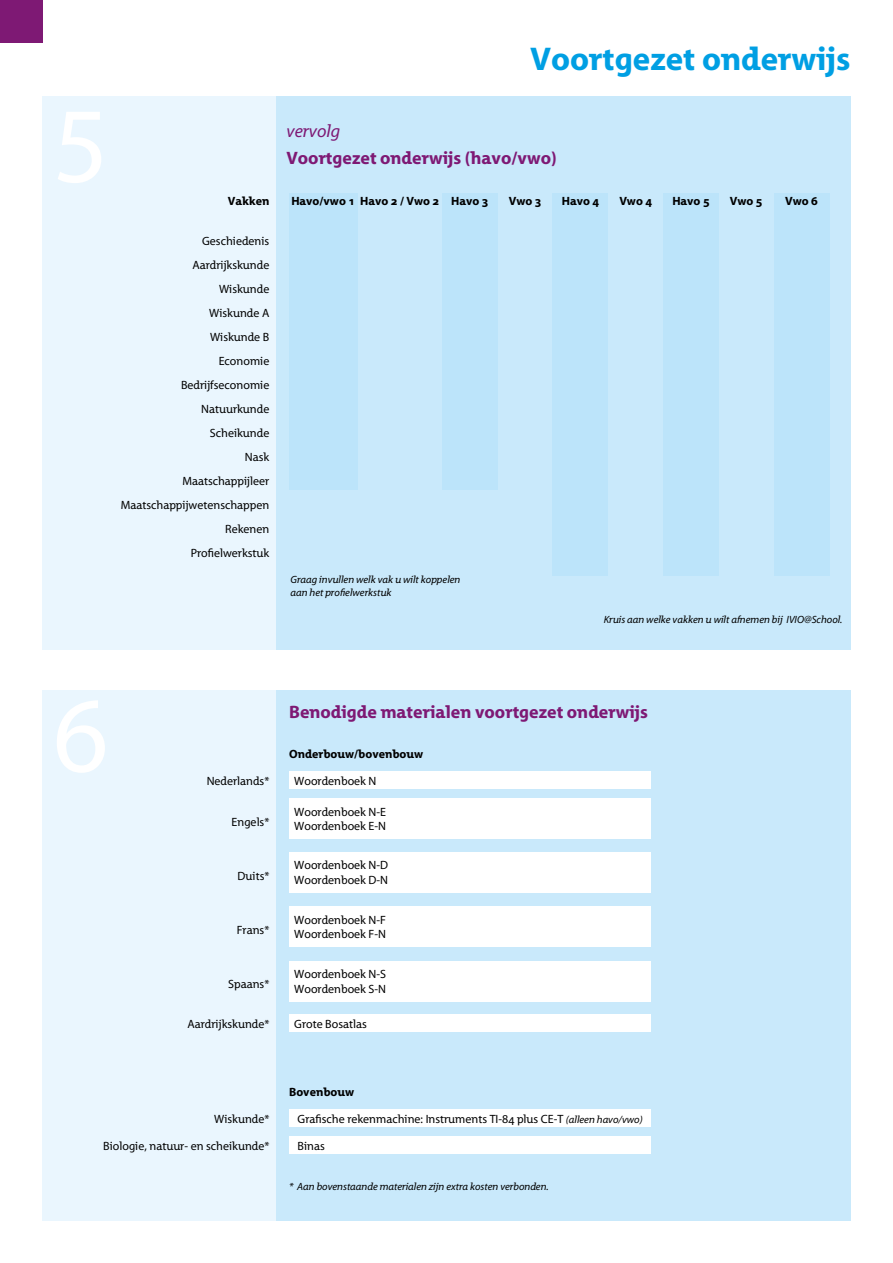
<style>
.page{position:relative;width:893px;height:1263px;background:#fff}
.page>*{position:absolute;margin:0;border:0;box-sizing:border-box;transform-origin:0 0}
.t1{font:108px "Grandesign Neue Roman";color:#fff}
.t2{font:700 33px "Grandesign Neue Roman";color:#009fe3}
.t3{font:700 18px "Grandesign Neue Roman";color:#7e1974}
.t4{font:italic 18px "Grandesign Neue Roman";color:#7e1974}
.t5{font:12px/24px "Grandesign Neue Roman";color:#000}
.t6{font:700 12px "Grandesign Neue Roman";color:#000}
.t7{font:italic 10.5px/13.5px "Grandesign Neue Roman";color:#000}
.s1{font-style:italic;font-size:10.5px}
</style>
<div class="page">
<div style="left:43px;top:690px;width:233px;height:530px;background:#eaf6fe"></div>
<div style="left:276px;top:690px;width:574px;height:530px;background:#c9e9fb"></div>
<div style="left:289px;top:772px;width:362px;height:17px;background:#fff"></div>
<div style="left:289px;top:1015px;width:362px;height:17px;background:#fff"></div>
<div style="left:289px;top:799px;width:362px;height:40px;background:#fff"></div>
<div style="left:289px;top:853px;width:362px;height:40px;background:#fff"></div>
<div style="left:289px;top:907px;width:362px;height:40px;background:#fff"></div>
<div style="left:289px;top:961px;width:362px;height:41px;background:#fff"></div>
<div style="left:289px;top:1136px;width:362px;height:17px;background:#fff"></div>
<div style="left:289px;top:1109px;width:362px;height:17px;background:#fff"></div>
<div style="left:0;top:0;width:43px;height:43px;background:#7e1974"></div>
<div style="left:276px;top:97px;width:574px;height:553px;background:#c9e9fb"></div>
<div style="left:289px;top:193px;width:68px;height:296px;background:#bce4fa"></div>
<div style="left:442px;top:193px;width:55px;height:296px;background:#bce4fa"></div>
<div style="left:553px;top:193px;width:55px;height:383px;background:#bce4fa"></div>
<div style="left:663px;top:193px;width:56px;height:383px;background:#bce4fa"></div>
<div style="left:774px;top:193px;width:55px;height:383px;background:#bce4fa"></div>
<div style="left:43px;top:97px;width:233px;height:553px;background:#eaf6fe"></div>
<h1 class="t1" style="left:53px;top:66px;width:57px">5</h1>
<h2 class="t2" style="left:530px;top:40px;width:322px">Voortgezet onderwijs</h2>
<h3 class="t4" style="left:286px;top:121px;width:55px">vervolg</h3>
<h3 class="t3" style="left:286px;top:148px;width:272px">Voortgezet onderwijs (havo/vwo)</h3>
<p class="t6" style="left:228px;top:194px;width:43px">Vakken</p>
<p class="t6" style="left:291px;top:194px;width:199px">Havo/vwo 1 Havo 2 / Vwo 2 Havo 3</p>
<p class="t6" style="left:509px;top:194px;width:34px">Vwo 3</p>
<p class="t6" style="left:562px;top:194px;width:39px">Havo 4</p>
<p class="t6" style="left:619px;top:194px;width:34px">Vwo 4</p>
<p class="t6" style="left:672px;top:194px;width:39px">Havo 5</p>
<p class="t6" style="left:730px;top:194px;width:34px">Vwo 5</p>
<p class="t6" style="left:785px;top:194px;width:34px">Vwo 6</p>
<p class="t5" style="left:121px;top:229px;width:150px;text-align:right">Geschiedenis<br>Aardrijkskunde<br>Wiskunde<br>Wiskunde A<br>Wiskunde B<br>Economie<br>Bedrijfseconomie<br>Natuurkunde<br>Scheikunde<br>Nask<br>Maatschappijleer<br>Maatschappijwetenschappen<br>Rekenen<br>Profielwerkstuk</p>
<p class="t7" style="left:290px;top:572px;width:171px">Graag invullen welk vak u wilt koppelen aan het profielwerkstuk</p>
<p class="t7" style="left:604px;top:613px;width:240px">Kruis aan welke vakken u wilt afnemen bij IVIO@School.</p>
<h1 class="t1" style="left:53px;top:674px;width:57px">6</h1>
<p class="t5" style="left:207px;top:769px;width:64px">Nederlands*</p>
<p class="t5" style="left:232px;top:810px;width:39px">Engels*</p>
<p class="t5" style="left:238px;top:864px;width:33px">Duits*</p>
<p class="t5" style="left:237px;top:918px;width:34px">Frans*</p>
<p class="t5" style="left:228px;top:972px;width:43px">Spaans*</p>
<p class="t5" style="left:187px;top:1012px;width:83px">Aardrijkskunde*</p>
<h3 class="t3" style="left:289px;top:701px;width:360px">Benodigde materialen voortgezet onderwijs</h3>
<p class="t6" style="left:289px;top:747px;width:136px">Onderbouw/bovenbouw</p>
<p class="t5" style="left:294px;top:769px;width:84px">Woordenboek N</p>
<p class="t5" style="left:294px;top:805px;width:93px;line-height:14.4px">Woordenboek N-E<br>Woordenboek E-N</p>
<p class="t5" style="left:294px;top:858px;width:95px;line-height:14.4px">Woordenboek N-D<br>Woordenboek D-N</p>
<p class="t5" style="left:294px;top:913px;width:93px;line-height:14.4px">Woordenboek N-F<br>Woordenboek F-N</p>
<p class="t5" style="left:294px;top:967px;width:93px;line-height:14.4px">Woordenboek N-S<br>Woordenboek S-N</p>
<p class="t5" style="left:294px;top:1012px;width:74px">Grote Bosatlas</p>
<p class="t5" style="left:214px;top:1107px;width:57px">Wiskunde*</p>
<p class="t6" style="left:289px;top:1085px;width:67px">Bovenbouw</p>
<p class="t5" style="left:298px;top:1107px;width:346px">Grafische rekenmachine: Instruments TI-84 plus CE-T <span class="s1">(alleen havo/vwo)</span></p>
<p class="t5" style="left:103px;top:1134px;width:168px">Biologie, natuur- en scheikunde*</p>
<p class="t5" style="left:298px;top:1134px;width:29px">Binas</p>
<p class="t7" style="left:289px;top:1180px;width:261px">* Aan bovenstaande materialen zijn extra kosten verbonden.</p>
</div>
